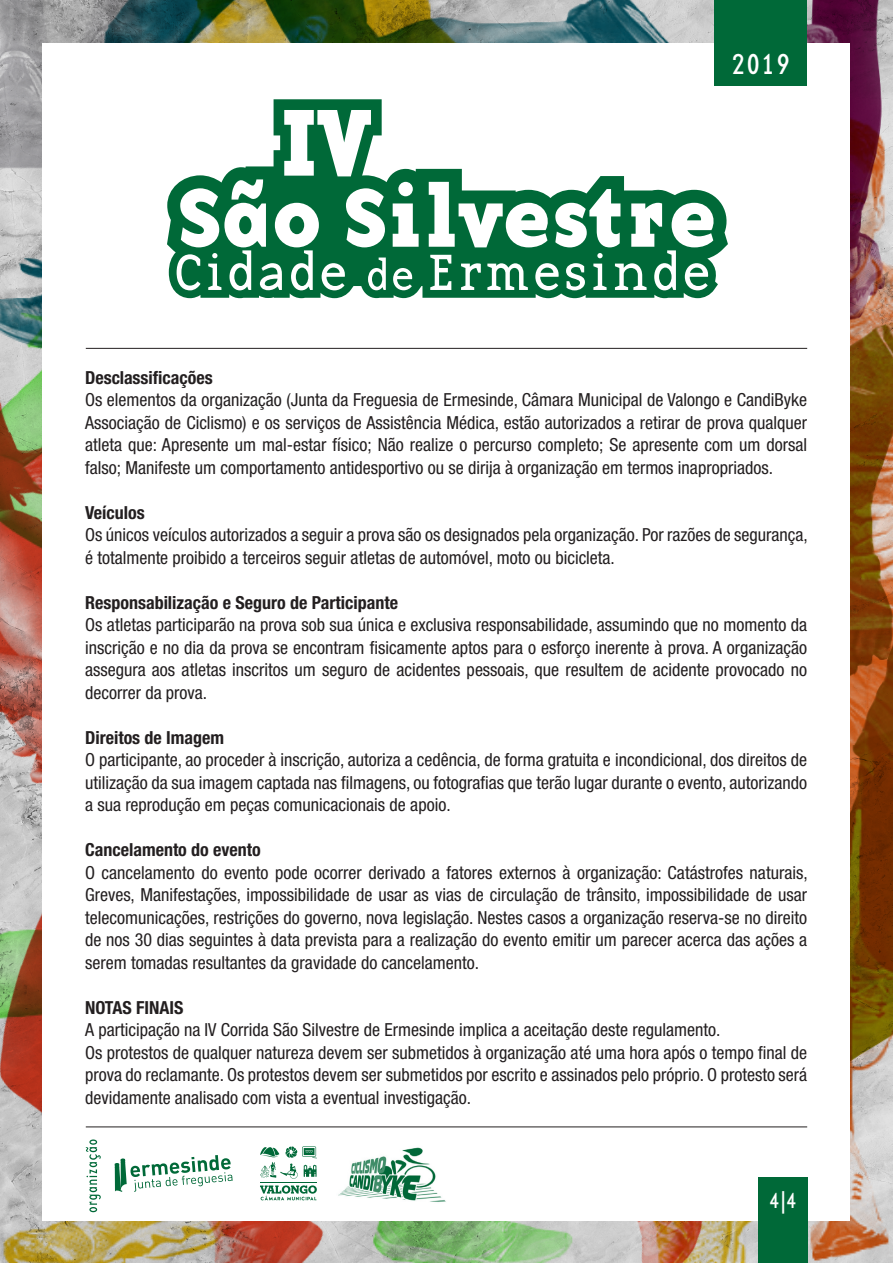
<style>
.page{position:relative;width:893px;height:1263px;background:#fff}
.page>*{position:absolute;margin:0;border:0;box-sizing:border-box;transform-origin:0 0}
.t1{font:30px "Base Twelve Sans";color:#fff}
.t2{font:22.5px "Base Twelve Sans";color:#fff}
.t3{font:condensed 18px/22.5px "Helvetica Neue LT Std";color:#231f20;text-align:justify}
.t4{font:700 condensed 18px "Helvetica Neue LT Std";color:#231f20}
</style>
<div class="page">
<img style="left:808px;top:329px;width:85px;height:934px">
<img style="left:0;top:0;width:759px;height:1263px">
<img style="left:640px;top:0;width:253px;height:329px">
<div style="left:43px;top:43px;width:807px;height:1177px;background:#fff"></div>
<hr style="left:86px;top:1126px;width:721px;height:1px;background:#231f20">
<div style="left:714px;top:0;width:93px;height:85px;background:#006938"></div>
<hr style="left:86px;top:348px;width:721px;height:1px;background:#231f20">
<div style="left:759px;top:1178px;width:49px;height:85px;background:#006938"></div>
<svg style="left:114px;top:1155px;width:119px;height:37px"></svg>
<svg style="left:260px;top:1146px;width:57px;height:33px"></svg>
<svg style="left:260px;top:1185px;width:57px;height:15px"></svg>
<hr style="left:260px;top:1182px;width:57px;height:1px;background:#006938">
<svg style="left:86px;top:1139px;width:15px;height:73px"></svg>
<img style="left:338px;top:1147px;width:108px;height:55px">
<svg style="left:167px;top:168px;width:561px;height:130px;fill:#006938"></svg>
<svg style="left:393px;top:182px;width:26px;height:65px"></svg>
<svg style="left:393px;top:268px;width:20px;height:22px"></svg>
<svg style="left:429px;top:182px;width:289px;height:108px"></svg>
<svg style="left:177px;top:99px;width:209px;height:191px"></svg>
<p class="t1" style="left:731px;top:46px;width:61px">2019</p>
<p class="t4" style="left:85px;top:367px;width:129px">Desclassificações</p>
<p class="t3" style="left:85px;top:389px;width:724px">Os elementos da organização (Junta da Freguesia de Ermesinde, Câmara Municipal de Valongo e CandiByke Associação de Ciclismo) e os serviços de Assistência Médica, estão autorizados a retirar de prova qualquer atleta que: Apresente um mal-estar físico; Não realize o percurso completo; Se apresente com um dorsal falso; Manifeste um comportamento antidesportivo ou se dirija à organização em termos inapropriados.</p>
<p class="t4" style="left:85px;top:502px;width:61px">Veículos</p>
<p class="t3" style="left:85px;top:524px;width:724px">Os únicos veículos autorizados a seguir a prova são os designados pela organização. Por razões de segurança, é totalmente proibido a terceiros seguir atletas de automóvel, moto ou bicicleta.</p>
<p class="t4" style="left:85px;top:592px;width:314px">Responsabilização e Seguro de Participante</p>
<p class="t3" style="left:85px;top:614px;width:724px">Os atletas participarão na prova sob sua única e exclusiva responsabilidade, assumindo que no momento da inscrição e no dia da prova se encontram fisicamente aptos para o esforço inerente à prova. A organização assegura aos atletas inscritos um seguro de acidentes pessoais, que resultem de acidente provocado no decorrer da prova.</p>
<p class="t4" style="left:85px;top:727px;width:141px">Direitos de Imagem</p>
<p class="t3" style="left:85px;top:749px;width:724px">O participante, ao proceder à inscrição, autoriza a cedência, de forma gratuita e incondicional, dos direitos de utilização da sua imagem captada nas filmagens, ou fotografias que terão lugar durante o evento, autorizando a sua reprodução em peças comunicacionais de apoio.</p>
<p class="t4" style="left:85px;top:839px;width:177px">Cancelamento do evento</p>
<p class="t3" style="left:85px;top:861px;width:724px">O cancelamento do evento pode ocorrer derivado a fatores externos à organização: Catástrofes naturais, Greves, Manifestações, impossibilidade de usar as vias de circulação de trânsito, impossibilidade de usar telecomunicações, restrições do governo, nova legislação. Nestes casos a organização reserva-se no direito de nos 30 dias seguintes à data prevista para a realização do evento emitir um parecer acerca das ações a serem tomadas resultantes da gravidade do cancelamento.</p>
<p class="t4" style="left:85px;top:997px;width:100px">NOTAS FINAIS</p>
<p class="t3" style="left:85px;top:1019px;width:637px">A participação na IV Corrida São Silvestre de Ermesinde implica a aceitação deste regulamento.</p>
<p class="t3" style="left:85px;top:1041px;width:724px">Os protestos de qualquer natureza devem ser submetidos à organização até uma hora após o tempo final de prova do reclamante. Os protestos devem ser submetidos por escrito e assinados pelo próprio. O protesto será devidamente analisado com vista a eventual investigação.</p>
<p class="t2" style="left:769px;top:1186px;width:30px">4|4</p>
</div>
